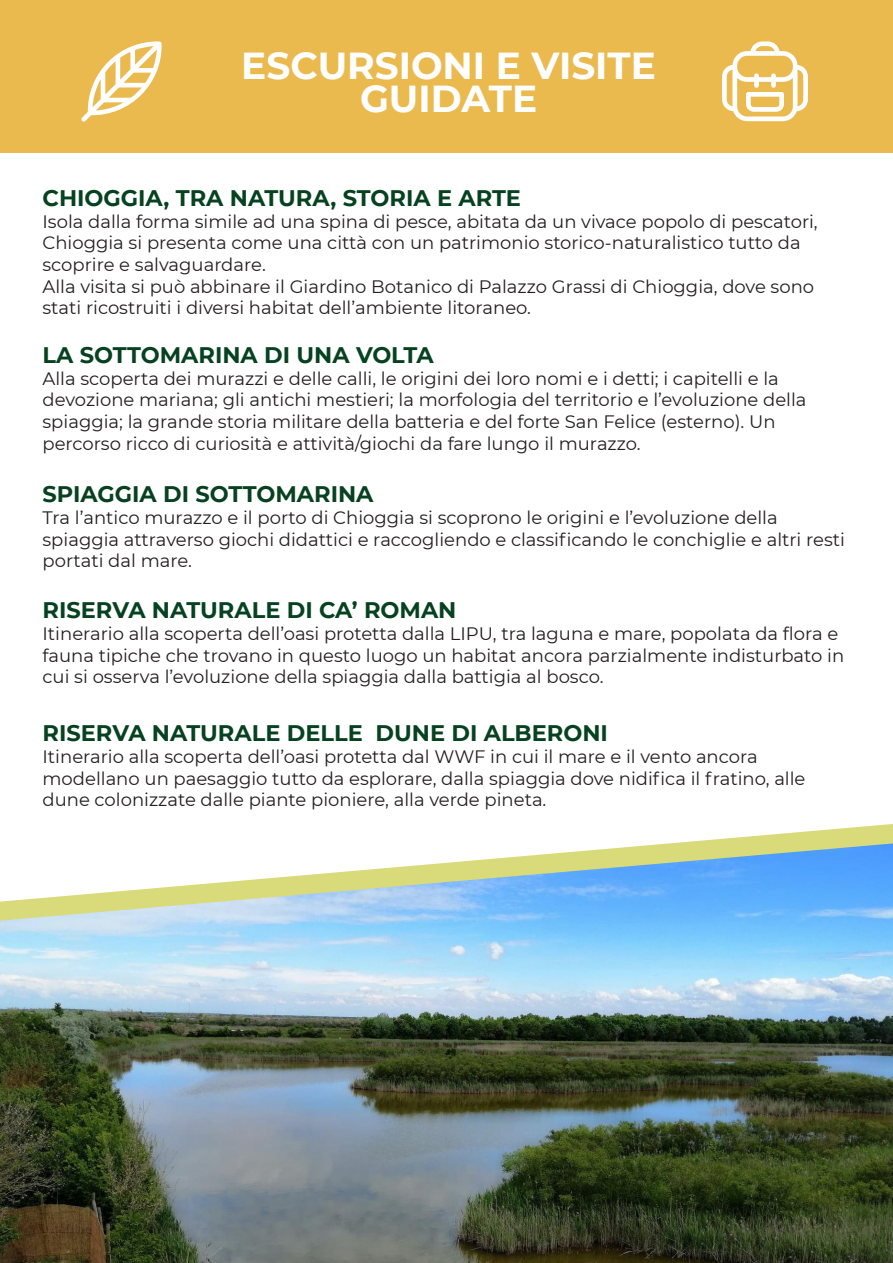
<style>
.page{position:relative;width:893px;height:1263px;background:#fff}
.page>*{position:absolute;margin:0;border:0;box-sizing:border-box;transform-origin:0 0}
.t1{font:700 37.5px "Montserrat";color:#fff}
.t2{font:700 22.5px "Montserrat";color:#064220}
.t3{font:700 22.5px "Montserrat";color:#074120}
.t4{font:18px/21.6px "Montserrat";color:#231f20}
</style>
<div class="page">
<svg style="left:675px;top:824px;width:218px;height:19px"></svg>
<img style="left:0;top:843px;width:893px;height:420px">
<div style="left:0;top:0;width:893px;height:153px;background:#ebba4f"></div>
<svg style="left:81px;top:41px;width:81px;height:81px"></svg>
<svg style="left:722px;top:41px;width:86px;height:80px"></svg>
<p class="t1" style="left:241px;top:39px;width:416px">ESCURSIONI E VISITE</p>
<p class="t1" style="left:360px;top:72px;width:179px">GUIDATE</p>
<p class="t2" style="left:43px;top:182px;width:480px">CHIOGGIA, TRA NATURA, STORIA E ARTE</p>
<p class="t4" style="left:43px;top:210px;width:777px">Isola dalla forma simile ad una spina di pesce, abitata da un vivace popolo di pescatori,<br>Chioggia si presenta come una città con un patrimonio storico-naturalistico tutto da scoprire e salvaguardare.</p>
<p class="t4" style="left:43px;top:275px;width:773px">Alla visita si può abbinare il Giardino Botanico di Palazzo Grassi di Chioggia, dove sono stati ricostruiti i diversi habitat dell’ambiente litoraneo.</p>
<p class="t2" style="left:43px;top:339px;width:393px">LA SOTTOMARINA DI UNA VOLTA</p>
<p class="t4" style="left:43px;top:367px;width:765px">Alla scoperta dei murazzi e delle calli, le origini dei loro nomi e i detti; i capitelli e la devozione mariana; gli antichi mestieri; la morfologia del territorio e l’evoluzione della spiaggia; la grande storia militare della batteria e del forte San Felice (esterno). Un percorso ricco di curiosità e attività/giochi da fare lungo il murazzo.</p>
<p class="t3" style="left:43px;top:478px;width:332px">SPIAGGIA DI SOTTOMARINA</p>
<p class="t4" style="left:43px;top:506px;width:804px">Tra l’antico murazzo e il porto di Chioggia si scoprono le origini e l’evoluzione della spiaggia attraverso giochi didattici e raccogliendo e classificando le conchiglie e altri resti portati dal mare.</p>
<p class="t2" style="left:43px;top:594px;width:415px">RISERVA NATURALE DI CA’ ROMAN</p>
<p class="t4" style="left:43px;top:622px;width:803px">Itinerario alla scoperta dell’oasi protetta dalla LIPU, tra laguna e mare, popolata da flora e fauna tipiche che trovano in questo luogo un habitat ancora parzialmente indisturbato in cui si osserva l’evoluzione della spiaggia dalla battigia al bosco.</p>
<p class="t2" style="left:43px;top:717px;width:567px">RISERVA NATURALE DELLE DUNE DI ALBERONI</p>
<p class="t4" style="left:43px;top:745px;width:764px">Itinerario alla scoperta dell’oasi protetta dal WWF in cui il mare e il vento ancora modellano un paesaggio tutto da esplorare, dalla spiaggia dove nidifica il fratino, alle dune colonizzate dalle piante pioniere, alla verde pineta.</p>
</div>
